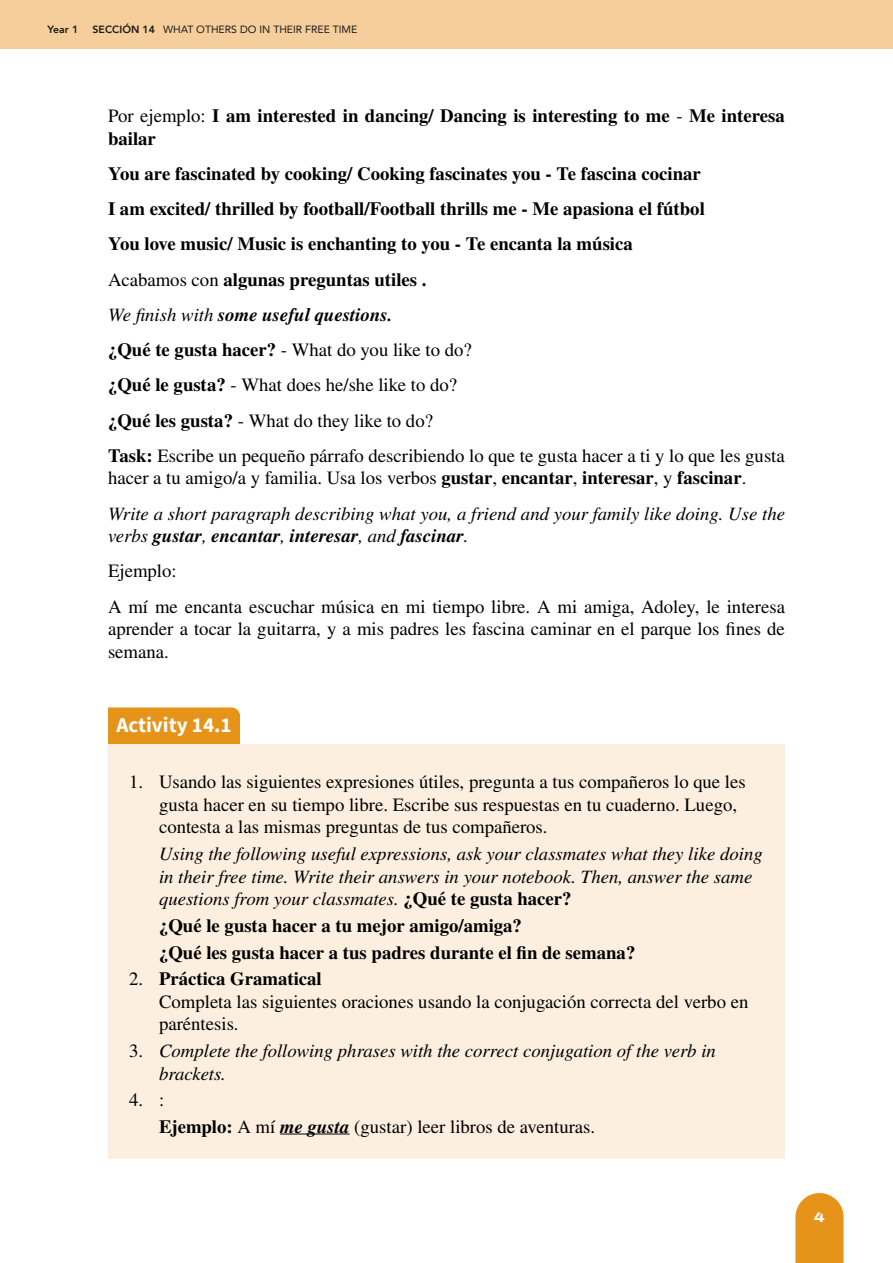
<style>
.page{position:relative;width:893px;height:1263px;background:#fff}
.page>*{position:absolute;margin:0;border:0;box-sizing:border-box;transform-origin:0 0}
.t1{font:700 21px "Source Sans Pro";color:#fff}
.t2{font:700 18.75px/35.2px "STIX General";color:#000}
.t3{font:18.75px/22.5px "STIX General";color:#000}
.t4{font:italic 18.75px/22.5px "STIX General";color:#000}
.t5{font:800 13.5px "Archivo Expanded";color:#fff}
.t6{font:10.5px "Avenir";color:#1a1a1a}
.t7{font:800 10.5px "Avenir";color:#1a1a1a}
.s1{font-weight:800}
.s2{font-weight:400}
.s3{font-weight:400;font-style:italic}
.s4{font-style:italic}
.s5{font-style:normal}
.s6{font-weight:700;font-style:normal}
.s7{font-weight:700;font-style:italic}
.s8{font-weight:700}
</style>
<div class="page">
<div style="left:0;top:0;width:893px;height:49px;background:#f5ce9b"></div>
<svg style="left:795px;top:1193px;width:49px;height:70px;background:#e89d2e"></svg>
<div style="left:108px;top:707px;width:132px;height:37px;background:#e69419"></div>
<div style="left:108px;top:744px;width:677px;height:115px;background:#fcefe0"></div>
<div style="left:108px;top:816px;width:677px;height:115px;background:#fcefe0"></div>
<div style="left:108px;top:915px;width:677px;height:69px;background:#fcefe0"></div>
<div style="left:108px;top:941px;width:677px;height:115px;background:#fcefe0"></div>
<div style="left:108px;top:1013px;width:677px;height:92px;background:#fcefe0"></div>
<div style="left:108px;top:1089px;width:677px;height:70px;background:#fcefe0"></div>
<hr style="left:280px;top:1133px;width:70px;height:1px;background:#000">
<p class="t7" style="left:48px;top:21px;width:32px">Year 1</p>
<p class="t6" style="left:93px;top:21px;width:266px"><span class="s1">SECCIÓN 14</span> WHAT OTHERS DO IN THEIR FREE TIME</p>
<p class="t2" style="left:108px;top:105px;width:678px;line-height:22.5px"><span class="s2">Por ejemplo:</span> I am interested in dancing/ Dancing is interesting to me <span class="s2">-</span> Me interesa bailar</p>
<p class="t2" style="left:108px;top:157px;width:678px">You are fascinated by cooking/ Cooking fascinates you - Te fascina cocinar<br>I am excited/ thrilled by football/Football thrills me - Me apasiona el fútbol<br>You love music/ Music is enchanting to you - Te encanta la música<br><span class="s2">Acabamos con</span> algunas preguntas utiles .<br><span class="s3">We finish with</span> <span class="s4">some useful questions.<br></span>¿Qué te gusta hacer? <span class="s2">- What do you like to do?<br></span>¿Qué le gusta? <span class="s2">- What does he/she like to do?<br></span>¿Qué les gusta? <span class="s2">- What do they like to do?<br></span>Task: <span class="s2">Escribe un pequeño párrafo describiendo lo que te gusta hacer a ti y lo que les gusta</span></p>
<p class="t4" style="left:108px;top:460px;width:679px;line-height:35.2px"><span class="s5">hacer a tu amigo/a y familia. Usa los verbos</span> <span class="s6">gustar</span><span class="s5">,</span> <span class="s6">encantar</span><span class="s5">,</span> <span class="s6">interesar</span><span class="s5">, y</span> <span class="s6">fascinar</span><span class="s5">.<br></span>Write a short paragraph describing what you, a friend and your family like doing. Use the</p>
<p class="t3" style="left:108px;top:519px;width:678px;line-height:35.2px"><span class="s4">verbs</span> <span class="s7">gustar</span><span class="s4">,</span> <span class="s7">encantar</span><span class="s4">,</span> <span class="s7">interesar</span><span class="s4">, and</span> <span class="s7">fascinar</span><span class="s4">.<br></span>Ejemplo:<br>A mí me encanta escuchar música en mi tiempo libre. A mi amiga, Adoley, le interesa</p>
<p class="t3" style="left:108px;top:618px;width:678px">aprender a tocar la guitarra, y a mis padres les fascina caminar en el parque los fines de semana.</p>
<p class="t1" style="left:117px;top:710px;width:116px">Activity 14.1</p>
<p class="t3" style="left:159px;top:771px;width:588px;text-indent:-30px">1. Usando las siguientes expresiones útiles, pregunta a tus compañeros lo que les gusta hacer en su tiempo libre. Escribe sus respuestas en tu cuaderno. Luego, contesta a las mismas preguntas de tus compañeros.</p>
<p class="t4" style="left:159px;top:842px;width:605px">Using the following useful expressions, ask your classmates what they like doing in their free time. Write their answers in your notebook. Then, answer the same questions from your classmates. <span class="s6">¿Qué te gusta hacer?</span></p>
<p class="t2" style="left:159px;top:913px;width:478px;line-height:26.7px">¿Qué le gusta hacer a tu mejor amigo/amiga?<br>¿Qué les gusta hacer a tus padres durante el fin de semana?</p>
<p class="t3" style="left:159px;top:969px;width:591px;text-indent:-30px">2. <span class="s8">Práctica Gramatical<br></span>Completa las siguientes oraciones usando la conjugación correcta del verbo en paréntesis.</p>
<p class="t4" style="left:159px;top:1039px;width:558px;text-indent:-30px"><span class="s5">3.</span> Complete the following phrases with the correct conjugation of the verb in brackets.</p>
<p class="t3" style="left:159px;top:1087px;width:438px;line-height:26.7px;text-indent:-30px">4. :<br><span class="s8">Ejemplo:</span> A mí <span class="s7">me gusta</span> (gustar) leer libros de aventuras.</p>
<p class="t5" style="left:814px;top:1207px;width:12px">4</p>
</div>
